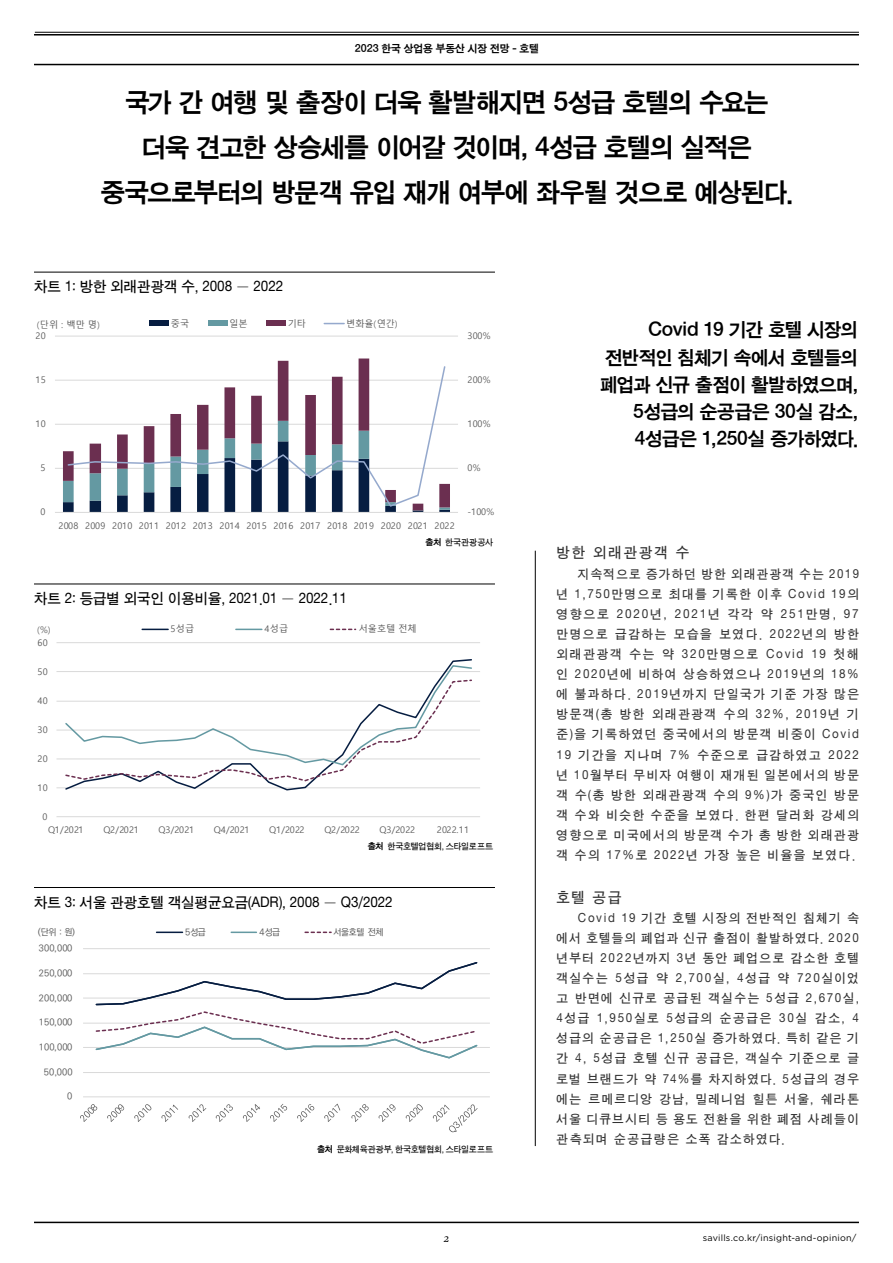
<style>
.page{position:relative;width:893px;height:1263px;background:#fff}
.page>*{position:absolute;margin:0;border:0;box-sizing:border-box;transform-origin:0 0}
.t1{font:27px/45px "Sand Kg";letter-spacing:-.05em;color:#000;text-align:center}
.t2{font:19.5px/27px "Sand Kg";letter-spacing:-.035em;color:#000;text-align:right}
.t3{font:15px "Sand Tg";letter-spacing:-.01em;color:#000}
.t4{font:15px "Sand Tg";letter-spacing:.12em;color:#323232}
.t5{font:12.9px/20.1px "Sand Tg";letter-spacing:.12em;color:#323232;text-align:justify}
.t6{font:italic 12px "Freight Text Pro";color:#000}
.t7{font:10.8px "Sand Kg";letter-spacing:-.01em;color:#000}
.t8{font:9.15px "Malgun Gothic";letter-spacing:.015em;color:#595959}
.t9{font:500 9.15px "Ko Pub Dotum";letter-spacing:.02em;color:#595959}
.t10{font:9px "Sand Tg";letter-spacing:-.035em;color:#000}
.t11{font:9px "Gotham";letter-spacing:.025em;color:#000}
.s1{font-family:"Sand Kg"}
</style>
<div class="page">
<hr style="left:34px;top:1222px;width:825px;height:1px;background:#000">
<hr style="left:34px;top:64px;width:825px;height:1px;background:#000">
<hr style="left:34px;top:34px;width:825px;height:2px;background:#000">
<hr style="left:35px;top:32px;width:824px;height:1px;background:#000">
<hr style="left:34px;top:272px;width:461px;height:1px;background:#000">
<hr style="left:34px;top:584px;width:461px;height:1px;background:#000">
<hr style="left:34px;top:887px;width:461px;height:1px;background:#000">
<hr style="left:535px;top:551px;width:1px;height:595px;background:#000">
<hr style="left:55px;top:468px;width:403px;height:1px;background:#d9d9d9">
<hr style="left:55px;top:424px;width:403px;height:1px;background:#d9d9d9">
<hr style="left:55px;top:380px;width:403px;height:1px;background:#d9d9d9">
<hr style="left:55px;top:336px;width:403px;height:1px;background:#d9d9d9">
<svg style="left:63px;top:510px;width:387px;height:2px"></svg>
<svg style="left:63px;top:358px;width:387px;height:152px"></svg>
<hr style="left:55px;top:512px;width:403px;height:1px;background:#d9d9d9">
<svg style="left:67px;top:365px;width:379px;height:143px"></svg>
<div style="left:149px;top:320px;width:20px;height:6px;background:#061d41"></div>
<div style="left:208px;top:320px;width:20px;height:6px;background:#6499a2"></div>
<div style="left:266px;top:320px;width:19px;height:6px;background:#6b2f50"></div>
<svg style="left:324px;top:323px;width:20px;height:1px"></svg>
<hr style="left:56px;top:787px;width:424px;height:1px;background:#d9d9d9">
<hr style="left:56px;top:758px;width:424px;height:1px;background:#d9d9d9">
<hr style="left:56px;top:730px;width:424px;height:1px;background:#d9d9d9">
<hr style="left:56px;top:701px;width:424px;height:1px;background:#d9d9d9">
<hr style="left:56px;top:671px;width:424px;height:1px;background:#d9d9d9">
<hr style="left:56px;top:642px;width:424px;height:1px;background:#d9d9d9">
<hr style="left:56px;top:816px;width:424px;height:1px;background:#d9d9d9">
<svg style="left:64px;top:659px;width:409px;height:132px"></svg>
<svg style="left:64px;top:664px;width:409px;height:118px"></svg>
<svg style="left:142px;top:629px;width:26px;height:1px"></svg>
<svg style="left:236px;top:629px;width:26px;height:1px"></svg>
<svg style="left:330px;top:629px;width:25px;height:1px"></svg>
<hr style="left:83px;top:1072px;width:407px;height:1px;background:#d9d9d9">
<hr style="left:83px;top:1047px;width:407px;height:1px;background:#d9d9d9">
<hr style="left:83px;top:1023px;width:407px;height:1px;background:#d9d9d9">
<hr style="left:83px;top:998px;width:407px;height:1px;background:#d9d9d9">
<hr style="left:83px;top:973px;width:407px;height:1px;background:#d9d9d9">
<hr style="left:83px;top:948px;width:407px;height:1px;background:#d9d9d9">
<hr style="left:83px;top:1096px;width:407px;height:1px;background:#d9d9d9">
<svg style="left:95px;top:962px;width:384px;height:97px"></svg>
<svg style="left:80px;top:1104px;width:18px;height:18px"></svg>
<svg style="left:107px;top:1104px;width:18px;height:18px"></svg>
<svg style="left:134px;top:1104px;width:18px;height:18px"></svg>
<svg style="left:161px;top:1104px;width:17px;height:18px"></svg>
<svg style="left:188px;top:1104px;width:18px;height:18px"></svg>
<svg style="left:215px;top:1104px;width:18px;height:18px"></svg>
<svg style="left:243px;top:1104px;width:17px;height:18px"></svg>
<svg style="left:270px;top:1104px;width:18px;height:18px"></svg>
<svg style="left:297px;top:1104px;width:18px;height:18px"></svg>
<svg style="left:324px;top:1103px;width:17px;height:19px"></svg>
<svg style="left:351px;top:1104px;width:18px;height:18px"></svg>
<svg style="left:378px;top:1104px;width:18px;height:18px"></svg>
<svg style="left:405px;top:1104px;width:18px;height:18px"></svg>
<svg style="left:432px;top:1104px;width:46px;height:29px"></svg>
<hr style="left:157px;top:931px;width:25px;height:2px;background:#061d41">
<hr style="left:231px;top:931px;width:25px;height:2px;background:#6499a2">
<svg style="left:305px;top:931px;width:26px;height:2px"></svg>
<p class="t7" style="left:355px;top:43px;width:185px">2023 한국 상업용 부동산 시장 전망 - 호텔</p>
<h1 class="t1" style="left:101px;top:80px;width:694px">국가 간 여행 및 출장이 더욱 활발해지면 5성급 호텔의 수요는 더욱 견고한 상승세를 이어갈 것이며, 4성급 호텔의 실적은 중국으로부터의 방문객 유입 재개 여부에 좌우될 것으로 예상된다.</h1>
<p class="t3" style="left:34px;top:280px;width:251px">차트 1: 방한 외래관광객 수, 2008 ― 2022</p>
<p class="t8" style="left:37px;top:319px;width:64px">(단위 : 백만 명)</p>
<p class="t8" style="left:171px;top:319px;width:20px">중국</p>
<p class="t8" style="left:229px;top:319px;width:20px">일본</p>
<p class="t8" style="left:288px;top:319px;width:20px">기타</p>
<p class="t8" style="left:346px;top:319px;width:53px">변화율(연간)</p>
<p class="t8" style="left:36px;top:331px;width:12px">20</p>
<p class="t8" style="left:467px;top:331px;width:24px">300%</p>
<p class="t8" style="left:36px;top:375px;width:12px">15</p>
<p class="t8" style="left:467px;top:375px;width:24px">200%</p>
<p class="t8" style="left:36px;top:419px;width:12px">10</p>
<p class="t8" style="left:467px;top:419px;width:24px">100%</p>
<p class="t8" style="left:41px;top:463px;width:7px">5</p>
<p class="t8" style="left:467px;top:463px;width:14px">0%</p>
<p class="t8" style="left:41px;top:507px;width:7px">0</p>
<p class="t8" style="left:58px;top:520px;width:398px">2008 2009 2010 2011 2012 2013 2014 2015 2016 2017 2018 2019 2020 2021 2022</p>
<p class="t8" style="left:467px;top:507px;width:28px">-100%</p>
<p class="t10" style="left:426px;top:538px;width:69px"><span class="s1">출처</span> 한국관광공사</p>
<p class="t3" style="left:34px;top:592px;width:314px">차트 2: 등급별 외국인 이용비율, 2021.01 ― 2022.11</p>
<p class="t8" style="left:37px;top:624px;width:15px">(%)</p>
<p class="t8" style="left:171px;top:624px;width:25px">5성급</p>
<p class="t8" style="left:265px;top:624px;width:25px">4성급</p>
<p class="t8" style="left:359px;top:624px;width:59px">서울호텔 전체</p>
<p class="t8" style="left:37px;top:637px;width:12px">60</p>
<p class="t8" style="left:37px;top:666px;width:12px">50</p>
<p class="t8" style="left:37px;top:695px;width:12px">40</p>
<p class="t8" style="left:37px;top:724px;width:12px">30</p>
<p class="t8" style="left:37px;top:753px;width:12px">20</p>
<p class="t8" style="left:37px;top:782px;width:12px">10</p>
<p class="t8" style="left:42px;top:811px;width:7px">0</p>
<p class="t8" style="left:48px;top:824px;width:37px">Q1/2021</p>
<p class="t8" style="left:103px;top:824px;width:37px">Q2/2021</p>
<p class="t8" style="left:159px;top:824px;width:37px">Q3/2021</p>
<p class="t8" style="left:214px;top:824px;width:37px">Q4/2021</p>
<p class="t8" style="left:269px;top:824px;width:37px">Q1/2022</p>
<p class="t8" style="left:324px;top:824px;width:37px">Q2/2022</p>
<p class="t8" style="left:380px;top:824px;width:37px">Q3/2022</p>
<p class="t8" style="left:437px;top:824px;width:34px">2022.11</p>
<p class="t10" style="left:368px;top:842px;width:127px"><span class="s1">출처</span> 한국호텔업협회, 스타일로프트</p>
<p class="t3" style="left:34px;top:895px;width:360px">차트 3: 서울 관광호텔 객실평균요금(ADR), 2008 ― Q3/2022</p>
<p class="t9" style="left:38px;top:927px;width:39px">(단위 : 원)</p>
<p class="t9" style="left:185px;top:927px;width:22px">5성급</p>
<p class="t9" style="left:259px;top:927px;width:22px">4성급</p>
<p class="t9" style="left:334px;top:927px;width:51px">서울호텔 전체</p>
<p class="t9" style="left:39px;top:944px;width:35px">300,000</p>
<p class="t9" style="left:39px;top:968px;width:35px">250,000</p>
<p class="t9" style="left:39px;top:993px;width:35px">200,000</p>
<p class="t9" style="left:39px;top:1018px;width:35px">150,000</p>
<p class="t9" style="left:39px;top:1043px;width:35px">100,000</p>
<p class="t9" style="left:44px;top:1067px;width:30px">50,000</p>
<p class="t9" style="left:67px;top:1092px;width:7px">0</p>
<p class="t10" style="left:317px;top:1145px;width:178px"><span class="s1">출처</span> 문화체육관광부, 한국호텔협회, 스타일로프트</p>
<p class="t6" style="left:444px;top:1230px;width:7px">2</p>
<h2 class="t2" style="left:600px;top:317px;width:259px">Covid 19 기간 호텔 시장의 전반적인 침체기 속에서 호텔들의 폐업과 신규 출점이 활발하였으며,<br>5성급의 순공급은 30실 감소,<br>4성급은 1,250실 증가하였다.</h2>
<p class="t4" style="left:557px;top:546px;width:134px">방한 외래관광객 수</p>
<p class="t5" style="left:557px;top:564px;width:304px;text-indent:21px">지속적으로 증가하던 방한 외래관광객 수는 2019 년 1,750만명으로 최대를 기록한 이후 Covid 19의 영향으로 2020년, 2021년 각각 약 251만명, 97 만명으로 급감하는 모습을 보였다. 2022년의 방한 외래관광객 수는 약 320만명으로 Covid 19 첫해 인 2020년에 비하여 상승하였으나 2019년의 18% 에 불과하다. 2019년까지 단일국가 기준 가장 많은 방문객(총 방한 외래관광객 수의 32%, 2019년 기 준)을 기록하였던 중국에서의 방문객 비중이 Covid 19 기간을 지나며 7% 수준으로 급감하였고 2022 년 10월부터 무비자 여행이 재개된 일본에서의 방문 객 수(총 방한 외래관광객 수의 9%)가 중국인 방문 객 수와 비슷한 수준을 보였다. 한편 달러화 강세의 영향으로 미국에서의 방문객 수가 총 방한 외래관광 객 수의 17%로 2022년 가장 높은 비율을 보였다.</p>
<p class="t4" style="left:557px;top:890px;width:66px">호텔 공급</p>
<p class="t5" style="left:557px;top:908px;width:304px;text-indent:21px">Covid 19 기간 호텔 시장의 전반적인 침체기 속 에서 호텔들의 폐업과 신규 출점이 활발하였다. 2020 년부터 2022년까지 3년 동안 폐업으로 감소한 호텔 객실수는 5성급 약 2,700실, 4성급 약 720실이었 고 반면에 신규로 공급된 객실수는 5성급 2,670실, 4성급 1,950실로 5성급의 순공급은 30실 감소, 4 성급의 순공급은 1,250실 증가하였다. 특히 같은 기 간 4, 5성급 호텔 신규 공급은, 객실수 기준으로 글 로벌 브랜드가 약 74%를 차지하였다. 5성급의 경우 에는 르메르디앙 강남, 밀레니엄 힐튼 서울, 쉐라톤 서울 디큐브시티 등 용도 전환을 위한 폐점 사례들이 관측되며 순공급량은 소폭 감소하였다.</p>
<p class="t11" style="left:703px;top:1232px;width:155px">savills.co.kr/insight-and-opinion/</p>
</div>
